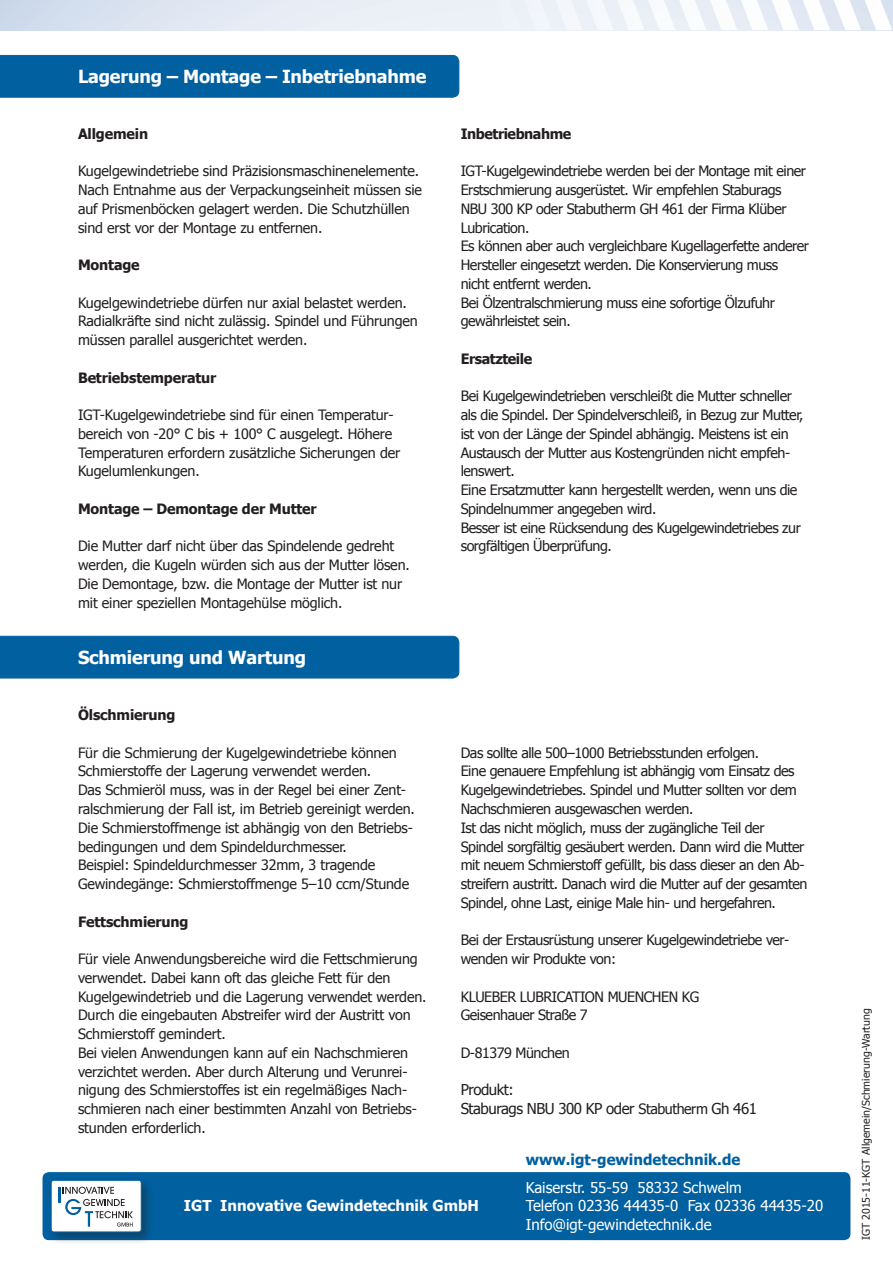
<style>
.page{position:relative;width:893px;height:1263px;background:#fff}
.page>*{position:absolute;margin:0;border:0;box-sizing:border-box;transform-origin:0 0}
.t1{font:700 18px "Tahoma";letter-spacing:-.01em;color:#fff}
.t2{font:15px "Tahoma";color:#fff}
.t3{font:15px/18.8px "Tahoma";letter-spacing:-.03em;color:#231f20}
.t4{font:700 15px "Tahoma";color:#fff}
.t5{font:700 15px "Tahoma";color:#0060a0}
.t6{font:14.25px/18.8px "Tahoma";letter-spacing:-.015em;color:#231f20}
.t7{font:700 14.25px "Tahoma";letter-spacing:-.01em;color:#231f20}
.t8{font:700 14.25px "Tahoma";letter-spacing:-.03em;color:#231f20}
.t9{font:10.5px "Tahoma";color:#231f20}
.s1{font-size:14.25px}
</style>
<div class="page">
<div style="left:43px;top:1172px;width:807px;height:68px;background:#0060a0;border-radius:6px"></div>
<div style="left:0;top:55px;width:459px;height:43px;background:#0060a0"></div>
<div style="left:0;top:636px;width:459px;height:42px;background:#0060a0"></div>
<div style="left:47px;top:1176px;width:113px;height:76px;background:#231f20;opacity:.45"></div>
<div style="left:51px;top:1180px;width:90px;height:52px;background:#fff;border-radius:3px"></div>
<svg style="left:58px;top:1187px;width:75px;height:40px"></svg>
<div style="left:51px;top:1180px;width:91px;height:52px;border:1px solid #0060a0;border-radius:3px"></div>
<svg style="left:0;top:0;width:893px;height:30px;background:#e0e7f2"></svg>
<svg style="left:461px;top:0;width:431px;height:30px"></svg>
<p class="t1" style="left:78px;top:63px;width:350px">Lagerung – Montage – Inbetriebnahme</p>
<p class="t7" style="left:78px;top:124px;width:72px">Allgemein</p>
<p class="t6" style="left:78px;top:161px;width:345px">Kugelgewindetriebe sind Präzisionsmaschinenelemente.<br>Nach Entnahme aus der Verpackungseinheit müssen sie auf Prismenböcken gelagert werden. Die Schutzhüllen sind erst vor der Montage zu entfernen.</p>
<p class="t7" style="left:78px;top:255px;width:63px">Montage</p>
<p class="t6" style="left:78px;top:293px;width:341px">Kugelgewindetriebe dürfen nur axial belastet werden.<br>Radialkräfte sind nicht zulässig. Spindel und Führungen müssen parallel ausgerichtet werden.</p>
<p class="t7" style="left:78px;top:367px;width:140px">Betriebstemperatur</p>
<p class="t6" style="left:78px;top:405px;width:324px">IGT-Kugelgewindetriebe sind für einen Temperatur&shy;bereich von -20° C bis + 100° C ausgelegt. Höhere Temperaturen erfordern zusätzliche Sicherungen der Kugelumlenkungen.</p>
<p class="t7" style="left:78px;top:499px;width:240px">Montage – Demontage der Mutter</p>
<p class="t6" style="left:78px;top:536px;width:333px">Die Mutter darf nicht über das Spindelende gedreht werden, die Kugeln würden sich aus der Mutter lösen.<br>Die Demontage, bzw. die Montage der Mutter ist nur mit einer speziellen Montagehülse möglich.</p>
<p class="t1" style="left:78px;top:645px;width:229px">Schmierung und Wartung</p>
<p class="t7" style="left:78px;top:705px;width:99px">Ölschmierung</p>
<p class="t6" style="left:78px;top:743px;width:320px">Für die Schmierung der Kugelgewindetriebe können<br>Schmierstoffe der Lagerung verwendet werden.</p>
<p class="t6" style="left:78px;top:780px;width:338px">Das Schmieröl muss, was in der Regel bei einer Zent&shy;ralschmierung der Fall ist, im Betrieb gereinigt werden.</p>
<p class="t6" style="left:78px;top:818px;width:336px">Die Schmierstoffmenge ist abhängig von den Betriebs&shy;bedingungen und dem Spindeldurchmesser.</p>
<p class="t6" style="left:78px;top:855px;width:333px">Beispiel: Spindeldurchmesser 32mm, 3 tragende<br>Gewindegänge: Schmierstoffmenge 5–10 ccm/Stunde</p>
<p class="t7" style="left:78px;top:911px;width:112px">Fettschmierung</p>
<p class="t6" style="left:78px;top:949px;width:350px">Für viele Anwendungsbereiche wird die Fettschmierung verwendet. Dabei kann oft das gleiche Fett für den Kugelgewindetrieb und die Lagerung verwendet werden.<br>Durch die eingebauten Abstreifer wird der Austritt von Schmierstoff gemindert.</p>
<p class="t6" style="left:78px;top:1043px;width:340px">Bei vielen Anwendungen kann auf ein Nachschmieren verzichtet werden. Aber durch Alterung und Verunrei&shy;nigung des Schmierstoffes ist ein regelmäßiges Nach&shy;schmieren nach einer bestimmten Anzahl von Betriebs&shy;stunden erforderlich.</p>
<p class="t8" style="left:461px;top:124px;width:112px">Inbetriebnahme</p>
<p class="t6" style="left:461px;top:161px;width:347px">IGT-Kugelgewindetriebe werden bei der Montage mit einer Erstschmierung ausgerüstet. Wir empfehlen Staburags NBU 300 KP oder Stabutherm GH 461 der Firma Klüber Lubrication.</p>
<p class="t6" style="left:461px;top:236px;width:350px">Es können aber auch vergleichbare Kugellagerfette anderer<br>Hersteller eingesetzt werden. Die Konservierung muss nicht entfernt werden.</p>
<p class="t6" style="left:461px;top:293px;width:316px">Bei Ölzentralschmierung muss eine sofortige Ölzufuhr gewährleistet sein.</p>
<p class="t8" style="left:461px;top:349px;width:73px">Ersatzteile</p>
<p class="t6" style="left:461px;top:386px;width:344px">Bei Kugelgewindetrieben verschleißt die Mutter schneller als die Spindel. Der Spindelverschleiß, in Bezug zur Mutter, ist von der Länge der Spindel abhängig. Meistens ist ein Austausch der Mutter aus Kostengründen nicht empfeh&shy;lenswert.</p>
<p class="t6" style="left:461px;top:480px;width:338px">Eine Ersatzmutter kann hergestellt werden, wenn uns die<br>Spindelnummer angegeben wird.</p>
<p class="t6" style="left:461px;top:518px;width:342px">Besser ist eine Rücksendung des Kugelgewindetriebes zur sorgfältigen Überprüfung.</p>
<p class="t6" style="left:461px;top:743px;width:300px">Das sollte alle 500–1000 Betriebsstunden erfolgen.</p>
<p class="t6" style="left:461px;top:761px;width:337px">Eine genauere Empfehlung ist abhängig vom Einsatz des<br>Kugelgewindetriebes. Spindel und Mutter sollten vor dem<br>Nachschmieren ausgewaschen werden.</p>
<p class="t6" style="left:461px;top:818px;width:348px">Ist das nicht möglich, muss der zugängliche Teil der Spindel sorgfältig gesäubert werden. Dann wird die Mutter mit neuem Schmierstoff gefüllt, bis dass dieser an den Ab&shy;streifern austritt. Danach wird die Mutter auf der gesamten Spindel, ohne Last, einige Male hin- und hergefahren.</p>
<p class="t6" style="left:461px;top:930px;width:330px">Bei der Erstausrüstung unserer Kugelgewindetriebe ver&shy;wenden wir Produkte von:</p>
<p class="t6" style="left:461px;top:986px;width:240px">KLUEBER LUBRICATION MUENCHEN KG</p>
<p class="t6" style="left:461px;top:1005px;width:128px">Geisenhauer Straße 7</p>
<p class="t6" style="left:461px;top:1043px;width:111px">D-81379 München</p>
<p class="t3" style="left:461px;top:1080px;width:298px">Produkt:<br>Staburags NBU 300 KP oder <span class="s1">Stabutherm</span> Gh 461</p>
<p class="t5" style="left:526px;top:1149px;width:216px">www.igt-gewindetechnik.de</p>
<p class="t4" style="left:184px;top:1195px;width:297px">IGT Innovative Gewindetechnik GmbH</p>
<p class="t2" style="left:526px;top:1177px;width:217px">Kaiserstr. 55-59 58332 Schwelm</p>
<p class="t2" style="left:526px;top:1196px;width:299px">Telefon 02336 44435-0 Fax 02336 44435-20</p>
<p class="t2" style="left:526px;top:1215px;width:187px">Info@igt-gewindetechnik.de</p>
<p class="t9" style="left:859px;top:1240px;width:233px;rotate:-90deg">IGT 2015-11-KGT Allgemein/Schmierung-Wartung</p>
</div>
